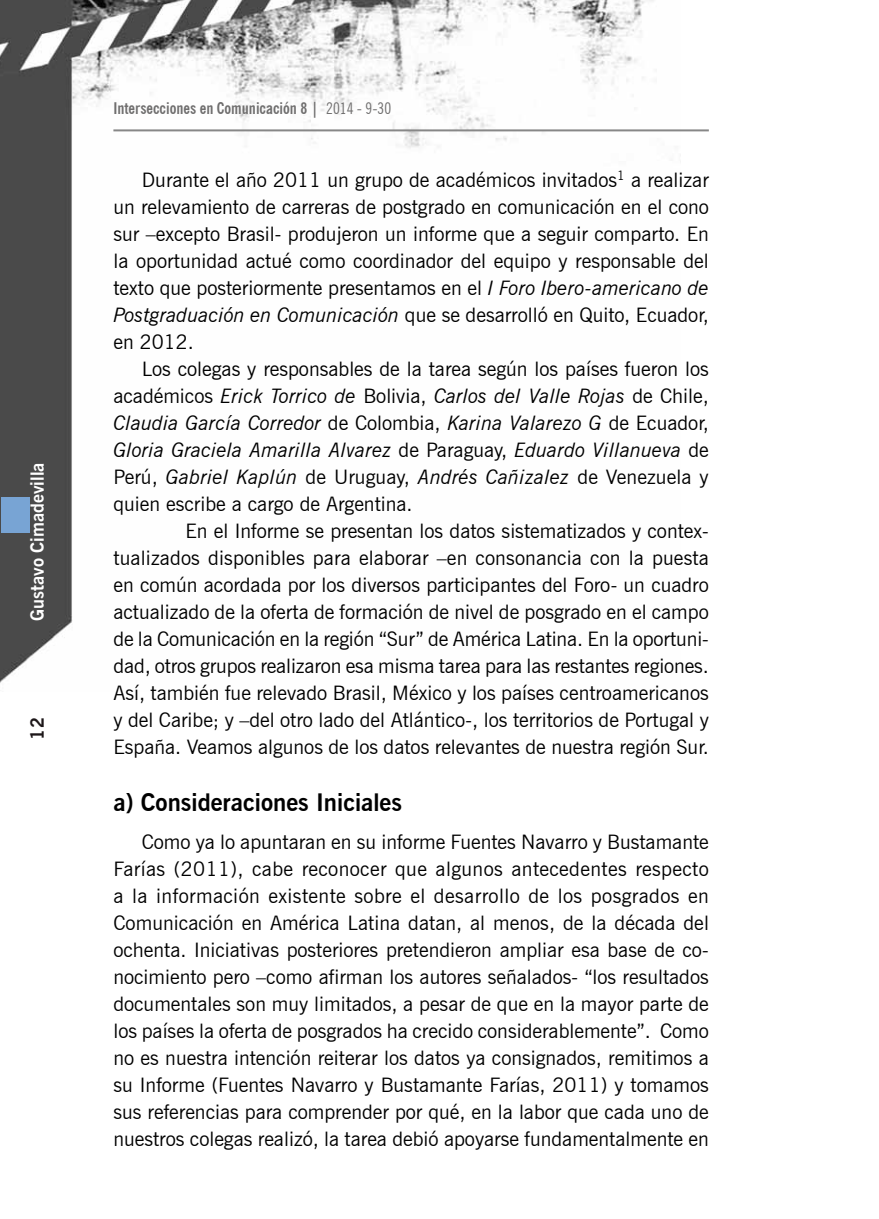
<style>
.page{position:relative;width:879px;height:1219px;background:#fff}
.page>*{position:absolute;margin:0;border:0;box-sizing:border-box;transform-origin:0 0}
.t1{font:700 24px "News Gothic BT";color:#000}
.t2{font:20px/27px "News Gothic BT";color:#000;text-align:justify}
.t3{font:700 18px "News Gothic BT";color:#fff}
.t4{font:700 18px "News Gothic BT";color:#1d1719}
.t5{font:700 condensed 16px "News Gothic BT";color:#706f6f}
.s1{font-weight:400}
.s2{font-style:italic}
</style>
<div class="page">
<img style="left:0;top:0;width:680px;height:683px">
<hr style="left:113px;top:129px;width:596px;height:2px;background:#878787">
<div style="left:1px;top:496px;width:28px;height:36px;background:#78a4d4"></div>
<p class="t3" style="left:26px;top:621px;width:160px;rotate:-90deg">Gustavo Cimadevilla</p>
<p class="t4" style="left:26px;top:740px;width:24px;rotate:-90deg">12</p>
<p class="t5" style="left:113px;top:99px;width:279px">Intersecciones en Comunicación 8 | <span class="s1">2014 - 9-30</span></p>
<p class="t2" style="left:113px;top:166px;width:597px;text-indent:28px">Durante el año 2011 un grupo de académicos invitados<sup>1</sup> a realizar un relevamiento de carreras de postgrado en comunicación en el cono sur –excepto Brasil- produjeron un informe que a seguir comparto. En la oportunidad actué como coordinador del equipo y responsable del texto que posteriormente presentamos en el <span class="s2">I Foro Ibero-americano de Postgraduación en Comunicación</span> que se desarrolló en Quito, Ecuador, en 2012.</p>
<p class="t2" style="left:113px;top:355px;width:597px;text-indent:28px">Los colegas y responsables de la tarea según los países fueron los académicos <span class="s2">Erick Torrico de</span> Bolivia, <span class="s2">Carlos del Valle Rojas</span> de Chile, <span class="s2">Claudia García Corredor</span> de Colombia, <span class="s2">Karina Valarezo G</span> de Ecuador, <span class="s2">Gloria Graciela Amarilla Alvarez</span> de Paraguay, <span class="s2">Eduardo Villanueva</span> de Perú, <span class="s2">Gabriel Kaplún</span> de Uruguay, <span class="s2">Andrés Cañizalez</span> de Venezuela y quien escribe a cargo de Argentina.</p>
<p class="t2" style="left:113px;top:517px;width:597px;text-indent:72px">En el Informe se presentan los datos sistematizados y contex&shy;tualizados disponibles para elaborar –en consonancia con la puesta en común acordada por los diversos participantes del Foro- un cuadro actualizado de la oferta de formación de nivel de posgrado en el campo de la Comunicación en la región “Sur” de América Latina. En la oportuni&shy;dad, otros grupos realizaron esa misma tarea para las restantes regiones.<br>Así, también fue relevado Brasil, México y los países centroamericanos y del Caribe; y –del otro lado del Atlántico-, los territorios de Portugal y España. Veamos algunos de los datos relevantes de nuestra región Sur.</p>
<p class="t1" style="left:113px;top:788px;width:290px">a) Consideraciones Iniciales</p>
<p class="t2" style="left:113px;top:829px;width:597px;text-indent:28px">Como ya lo apuntaran en su informe Fuentes Navarro y Bustamante Farías (2011), cabe reconocer que algunos antecedentes respecto a la información existente sobre el desarrollo de los posgrados en Comunicación en América Latina datan, al menos, de la década del ochenta. Iniciativas posteriores pretendieron ampliar esa base de co&shy;nocimiento pero –como afirman los autores señalados- “los resultados documentales son muy limitados, a pesar de que en la mayor parte de los países la oferta de posgrados ha crecido considerablemente”. Como no es nuestra intención reiterar los datos ya consignados, remitimos a su Informe (Fuentes Navarro y Bustamante Farías, 2011) y tomamos sus referencias para comprender por qué, en la labor que cada uno de nuestros colegas realizó, la tarea debió apoyarse fundamentalmente en</p>
</div>
